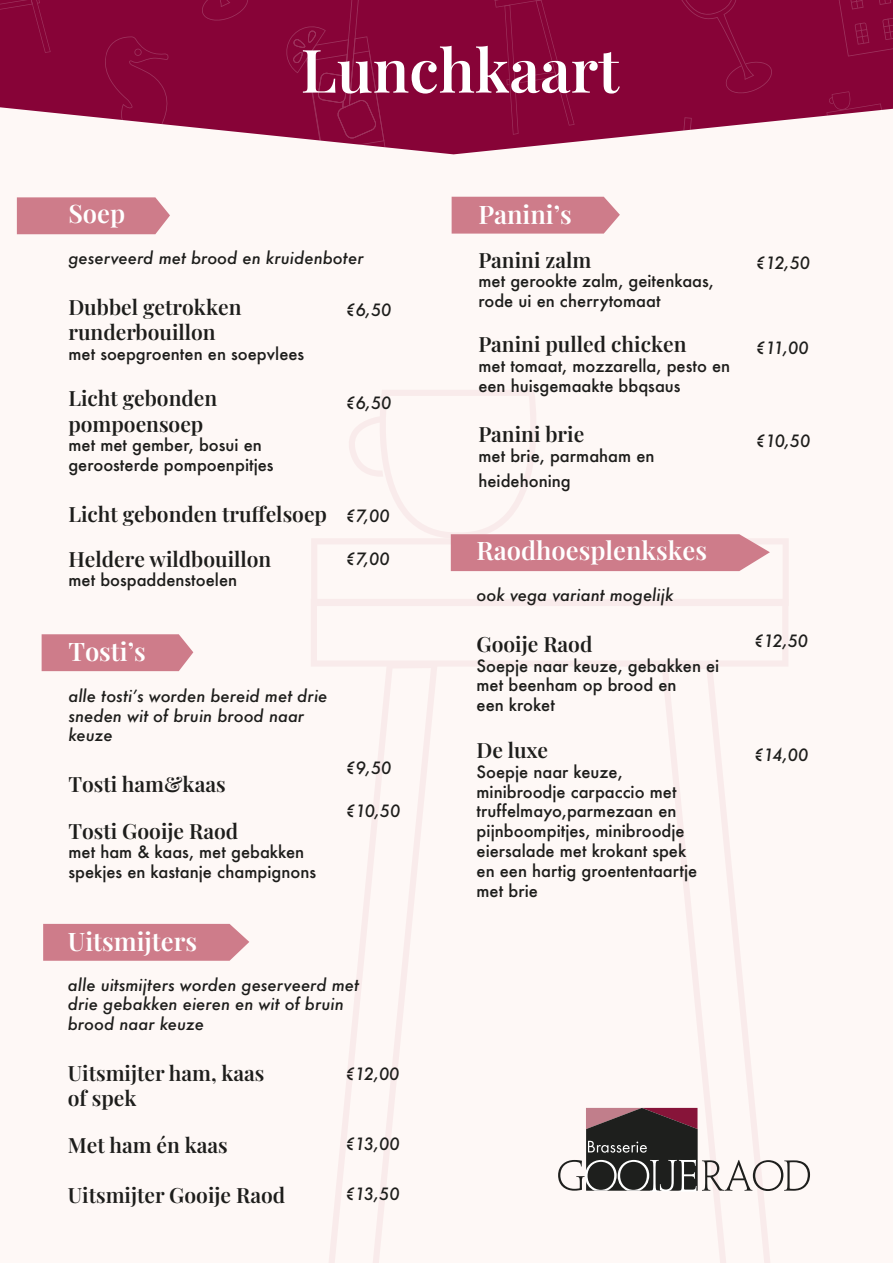
<style>
.page{position:relative;width:893px;height:1263px;background:#fef8f6}
.page>*{position:absolute;margin:0;border:0;box-sizing:border-box;transform-origin:0 0}
.t1{font:60px "Playfair Display";color:#fff}
.t2{font:25.5px "Playfair Display";color:#fff}
.t3{font:21px/25.2px "Playfair Display";color:#1d1d1b}
.t4{font:500 16.5px/19.8px "Futura";color:#1d1d1b}
.t5{font:italic 500 16.5px/19.8px "Futura";color:#1d1d1b}
</style>
<div class="page">
<svg style="left:0;top:0;width:893px;height:154px;fill:#870337"></svg>
<svg style="left:493px;top:0;width:82px;height:135px;background:#870438"></svg>
<svg style="left:104px;top:36px;width:65px;height:118px"></svg>
<div style="left:666px;top:0;width:107px;height:95px;background:#870337"></div>
<svg style="left:834px;top:0;width:59px;height:57px;background:#880639"></svg>
<svg style="left:285px;top:0;width:102px;height:154px;background:#911948"></svg>
<svg style="left:826px;top:91px;width:67px;height:63px"></svg>
<svg style="left:675px;top:117px;width:17px;height:37px"></svg>
<svg style="left:618px;top:145px;width:41px;height:9px"></svg>
<svg style="left:0;top:0;width:51px;height:53px;background:#870538"></svg>
<div style="left:143px;top:0;width:106px;height:22px;background:#870337"></div>
<svg style="left:329px;top:667px;width:108px;height:596px"></svg>
<svg style="left:661px;top:667px;width:109px;height:596px"></svg>
<svg style="left:17px;top:197px;width:153px;height:37px;background:#d08390"></svg>
<svg style="left:311px;top:390px;width:478px;height:277px"></svg>
<svg style="left:42px;top:634px;width:151px;height:37px;background:#d0828f"></svg>
<svg style="left:452px;top:197px;width:168px;height:37px;background:#d08390"></svg>
<svg style="left:558px;top:1108px;width:252px;height:83px"></svg>
<svg style="left:43px;top:924px;width:206px;height:37px;background:#d0828f"></svg>
<h1 class="t1" style="left:301px;top:23px;width:320px">Lunchkaart</h1>
<h2 class="t2" style="left:68px;top:193px;width:58px">Soep</h2>
<p class="t5" style="left:68px;top:248px;width:297px">geserveerd met brood en kruidenboter</p>
<p class="t3" style="left:68px;top:292px;width:175px">Dubbel getrokken runderbouillon</p>
<p class="t4" style="left:68px;top:343px;width:237px">met soepgroenten en soepvlees</p>
<p class="t3" style="left:68px;top:384px;width:150px">Licht gebonden pompoensoep</p>
<p class="t4" style="left:68px;top:435px;width:207px">met met gember, bosui en geroosterde pompoenpitjes</p>
<p class="t3" style="left:68px;top:489px;width:260px;line-height:45px">Licht gebonden truffelsoep<br>Heldere wildbouillon</p>
<p class="t4" style="left:68px;top:570px;width:170px">met bospaddenstoelen</p>
<p class="t5" style="left:346px;top:300px;width:47px">€6,50</p>
<p class="t5" style="left:346px;top:393px;width:47px">€6,50</p>
<p class="t5" style="left:346px;top:506px;width:45px">€7,00</p>
<p class="t5" style="left:346px;top:549px;width:45px">€7,00</p>
<h2 class="t2" style="left:68px;top:631px;width:79px">Tosti’s</h2>
<p class="t5" style="left:68px;top:686px;width:261px">alle tostiʼs worden bereid met drie sneden wit of bruin brood naar keuze</p>
<p class="t3" style="left:68px;top:769px;width:159px">Tosti ham&amp;kaas</p>
<p class="t3" style="left:68px;top:816px;width:171px">Tosti Gooije Raod</p>
<p class="t4" style="left:68px;top:842px;width:249px">met ham &amp; kaas, met gebakken spekjes en kastanje champignons</p>
<p class="t5" style="left:346px;top:757px;width:47px">€9,50</p>
<p class="t5" style="left:346px;top:801px;width:56px">€10,50</p>
<h2 class="t2" style="left:68px;top:921px;width:131px">Uitsmijters</h2>
<p class="t5" style="left:68px;top:974px;width:293px">alle uitsmijters worden geserveerd met drie gebakken eieren en wit of bruin brood naar keuze</p>
<p class="t3" style="left:68px;top:1058px;width:198px">Uitsmijter ham, kaas of spek</p>
<p class="t3" style="left:68px;top:1130px;width:161px">Met ham én kaas</p>
<p class="t3" style="left:68px;top:1181px;width:219px">Uitsmijter Gooije Raod</p>
<p class="t5" style="left:345px;top:1063px;width:56px">€12,00</p>
<p class="t5" style="left:345px;top:1134px;width:56px">€13,00</p>
<p class="t5" style="left:345px;top:1184px;width:56px">€13,50</p>
<h2 class="t2" style="left:478px;top:194px;width:95px">Panini’s</h2>
<p class="t3" style="left:478px;top:245px;width:115px">Panini zalm</p>
<p class="t4" style="left:478px;top:271px;width:237px">met gerookte zalm, geitenkaas, rode ui en cherrytomaat</p>
<p class="t3" style="left:478px;top:330px;width:210px">Panini pulled chicken</p>
<p class="t4" style="left:478px;top:356px;width:253px">met tomaat, mozzarella, pesto en een huisgemaakte bbqsaus</p>
<p class="t3" style="left:478px;top:420px;width:107px">Panini brie</p>
<p class="t4" style="left:478px;top:443px;width:178px;line-height:25.2px">met brie, parmaham en heidehoning</p>
<h2 class="t2" style="left:477px;top:531px;width:232px">Raodhoesplenkskes</h2>
<p class="t5" style="left:477px;top:585px;width:199px">ook vega variant mogelijk</p>
<p class="t3" style="left:477px;top:629px;width:117px">Gooije Raod</p>
<p class="t4" style="left:477px;top:655px;width:244px">Soepje naar keuze, gebakken ei met beenham op brood en<br>een kroket</p>
<p class="t3" style="left:477px;top:736px;width:73px">De luxe</p>
<p class="t4" style="left:477px;top:761px;width:222px">Soepje naar keuze, minibroodje carpaccio met truffelmayo,parmezaan en pijnboompitjes, minibroodje eiersalade met krokant spek en een hartig groententaartje met brie</p>
<p class="t5" style="left:756px;top:253px;width:56px">€12,50</p>
<p class="t5" style="left:756px;top:337px;width:54px">€11,00</p>
<p class="t5" style="left:756px;top:430px;width:56px">€10,50</p>
<p class="t5" style="left:754px;top:631px;width:56px">€12,50</p>
<p class="t5" style="left:754px;top:745px;width:56px">€14,00</p>
</div>
